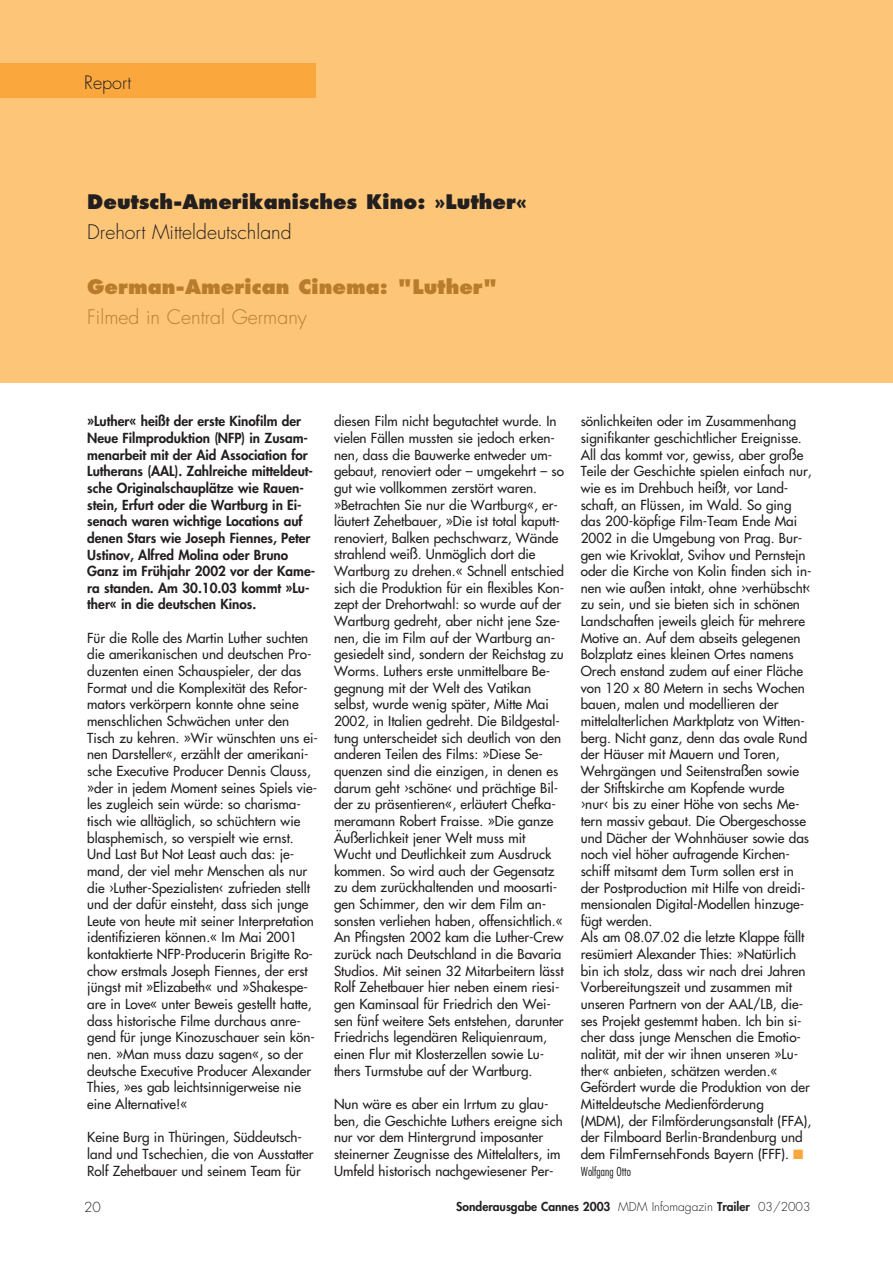
<style>
.page{position:relative;width:893px;height:1263px;background:#fff}
.page>*{position:absolute;margin:0;border:0;box-sizing:border-box;transform-origin:0 0}
.t1{font:800 19.5px "Futura";color:#231f1f}
.t2{font:800 19.5px "Futura";color:#b97c2c}
.t3{font:300 19.5px "Futura";color:#231f1f}
.t4{font:300 19.5px "Futura";color:#b97c2c}
.t5{font:300 18px "Futura";color:#231f1f}
.t6{font:13.5px/16.6px "Futura";color:#231f1f}
.t7{font:800 13.5px/16.6px "Futura";color:#231f1f}
.t8{font:300 13.5px "Futura";color:#231f1f}
.t9{font:800 12px "Futura";color:#231f1f}
.t10{font:300 condensed 12px "Futura";color:#231f1f}
.s1{color:#faa73e}
.s2{font-weight:300}
</style>
<div class="page">
<div style="left:0;top:0;width:892px;height:383px;background:#fdc578"></div>
<div style="left:0;top:64px;width:315px;height:34px;background:#faa73e"></div>
<h2 class="t5" style="left:84px;top:74px;width:48px">Report</h2>
<h1 class="t1" style="left:87px;top:193px;width:441px">Deutsch-Amerikanisches Kino: »Luther«</h1>
<h1 class="t3" style="left:87px;top:223px;width:206px">Drehort Mitteldeutschland</h1>
<h1 class="t2" style="left:87px;top:278px;width:412px">German-American Cinema: "Luther"</h1>
<h1 class="t4" style="left:87px;top:308px;width:221px">Filmed in Central Germany</h1>
<p class="t7" style="left:87px;top:414px;width:229px">»Luther« heißt der erste Kinofilm der Neue Filmproduktion (NFP) in Zusam&shy;menarbeit mit der Aid Association for Lutherans (AAL). Zahlreiche mitteldeut&shy;sche Originalschauplätze wie Rauen&shy;stein, Erfurt oder die Wartburg in Ei&shy;senach waren wichtige Locations auf denen Stars wie Joseph Fiennes, Peter Ustinov, Alfred Molina oder Bruno Ganz im Frühjahr 2002 vor der Kame&shy;ra standen. Am 30.10.03 kommt »Lu&shy;ther« in die deutschen Kinos.</p>
<p class="t6" style="left:87px;top:630px;width:232px">Für die Rolle des Martin Luther suchten die amerikanischen und deutschen Pro&shy;duzenten einen Schauspieler, der das Format und die Komplexität des Refor&shy;mators verkörpern konnte ohne seine menschlichen Schwächen unter den Tisch zu kehren. »Wir wünschten uns ei&shy;nen Darsteller«, erzählt der amerikani&shy;sche Executive Producer Dennis Clauss, »der in jedem Moment seines Spiels vie&shy;les zugleich sein würde: so charisma&shy;tisch wie alltäglich, so schüchtern wie blasphemisch, so verspielt wie ernst.<br>Und Last But Not Least auch das: je&shy;mand, der viel mehr Menschen als nur die ›Luther-Spezialisten‹ zufrieden stellt und der dafür einsteht, dass sich junge Leute von heute mit seiner Interpretation identifizieren können.« Im Mai 2001 kontaktierte NFP-Producerin Brigitte Ro&shy;chow erstmals Joseph Fiennes, der erst jüngst mit »Elizabeth« und »Shakespe&shy;are in Love« unter Beweis gestellt hatte, dass historische Filme durchaus anre&shy;gend für junge Kinozuschauer sein kön&shy;nen. »Man muss dazu sagen«, so der deutsche Executive Producer Alexander Thies, »es gab leichtsinnigerweise nie eine Alternative!«</p>
<p class="t6" style="left:87px;top:1130px;width:228px">Keine Burg in Thüringen, Süddeutsch&shy;land und Tschechien, die von Ausstatter<br>Rolf Zehetbauer und seinem Team für</p>
<p class="t6" style="left:334px;top:414px;width:232px">diesen Film nicht begutachtet wurde. In vielen Fällen mussten sie jedoch erken&shy;nen, dass die Bauwerke entweder um&shy;gebaut, renoviert oder – umgekehrt – so gut wie vollkommen zerstört waren. »Betrachten Sie nur die Wartburg«, er&shy;läutert Zehetbauer, »Die ist total kaputt&shy;renoviert, Balken pechschwarz, Wände strahlend weiß. Unmöglich dort die Wartburg zu drehen.« Schnell entschied sich die Produktion für ein flexibles Kon&shy;zept der Drehortwahl: so wurde auf der Wartburg gedreht, aber nicht jene Sze&shy;nen, die im Film auf der Wartburg an&shy;gesiedelt sind, sondern der Reichstag zu Worms. Luthers erste unmittelbare Be&shy;gegnung mit der Welt des Vatikan selbst, wurde wenig später, Mitte Mai 2002, in Italien gedreht. Die Bildgestal&shy;tung unterscheidet sich deutlich von den anderen Teilen des Films: »Diese Se&shy;quenzen sind die einzigen, in denen es darum geht ›schöne‹ und prächtige Bil&shy;der zu präsentieren«, erläutert Chefka&shy;meramann Robert Fraisse. »Die ganze Äußerlichkeit jener Welt muss mit Wucht und Deutlichkeit zum Ausdruck kommen. So wird auch der Gegensatz zu dem zurückhaltenden und moosarti&shy;gen Schimmer, den wir dem Film an&shy;sonsten verliehen haben, offensichtlich.« An Pfingsten 2002 kam die Luther-Crew zurück nach Deutschland in die Bavaria Studios. Mit seinen 32 Mitarbeitern lässt Rolf Zehetbauer hier neben einem riesi&shy;gen Kaminsaal für Friedrich den Wei&shy;sen fünf weitere Sets entstehen, darunter Friedrichs legendären Reliquienraum, einen Flur mit Klosterzellen sowie Lu&shy;thers Turmstube auf der Wartburg.</p>
<p class="t6" style="left:334px;top:1097px;width:230px">Nun wäre es aber ein Irrtum zu glau&shy;ben, die Geschichte Luthers ereigne sich nur vor dem Hintergrund imposanter steinerner Zeugnisse des Mittelalters, im Umfeld historisch nachgewiesener Per-</p>
<p class="t6" style="left:580px;top:414px;width:232px">sönlichkeiten oder im Zusammenhang signifikanter geschichtlicher Ereignisse.<br>All das kommt vor, gewiss, aber große Teile der Geschichte spielen einfach nur, wie es im Drehbuch heißt, vor Land&shy;schaft, an Flüssen, im Wald. So ging das 200-köpfige Film-Team Ende Mai 2002 in die Umgebung von Prag. Bur&shy;gen wie Krivoklat, Svihov und Pernstejn oder die Kirche von Kolin finden sich in&shy;nen wie außen intakt, ohne ›verhübscht‹ zu sein, und sie bieten sich in schönen Landschaften jeweils gleich für mehrere Motive an. Auf dem abseits gelegenen Bolzplatz eines kleinen Ortes namens Orech enstand zudem auf einer Fläche von 120 x 80 Metern in sechs Wochen bauen, malen und modellieren der mittelalterlichen Marktplatz von Witten&shy;berg. Nicht ganz, denn das ovale Rund der Häuser mit Mauern und Toren, Wehrgängen und Seitenstraßen sowie der Stiftskirche am Kopfende wurde ›nur‹ bis zu einer Höhe von sechs Me&shy;tern massiv gebaut. Die Obergeschosse und Dächer der Wohnhäuser sowie das noch viel höher aufragende Kirchen&shy;schiff mitsamt dem Turm sollen erst in der Postproduction mit Hilfe von dreidi&shy;mensionalen Digital-Modellen hinzuge&shy;fügt werden.<br>Als am 08.07.02 die letzte Klappe fällt resümiert Alexander Thies: »Natürlich bin ich stolz, dass wir nach drei Jahren Vorbereitungszeit und zusammen mit unseren Partnern von der AAL/LB, die&shy;ses Projekt gestemmt haben. Ich bin si&shy;cher dass junge Menschen die Emotio&shy;nalität, mit der wir ihnen unseren »Lu&shy;ther« anbieten, schätzen werden.« Gefördert wurde die Produktion von der Mitteldeutsche Medienförderung<br>(MDM), der Filmförderungsanstalt (FFA), der Filmboard Berlin-Brandenburg und dem FilmFernsehFonds Bayern (FFF). <span class="s1">■</span></p>
<p class="t10" style="left:580px;top:1166px;width:52px">Wolfgang Otto</p>
<p class="t8" style="left:84px;top:1201px;width:18px">20</p>
<p class="t9" style="left:456px;top:1201px;width:356px">Sonderausgabe Cannes 2003 <span class="s2">MDM Infomagazin</span> Trailer <span class="s2">03/2003</span></p>
</div>
